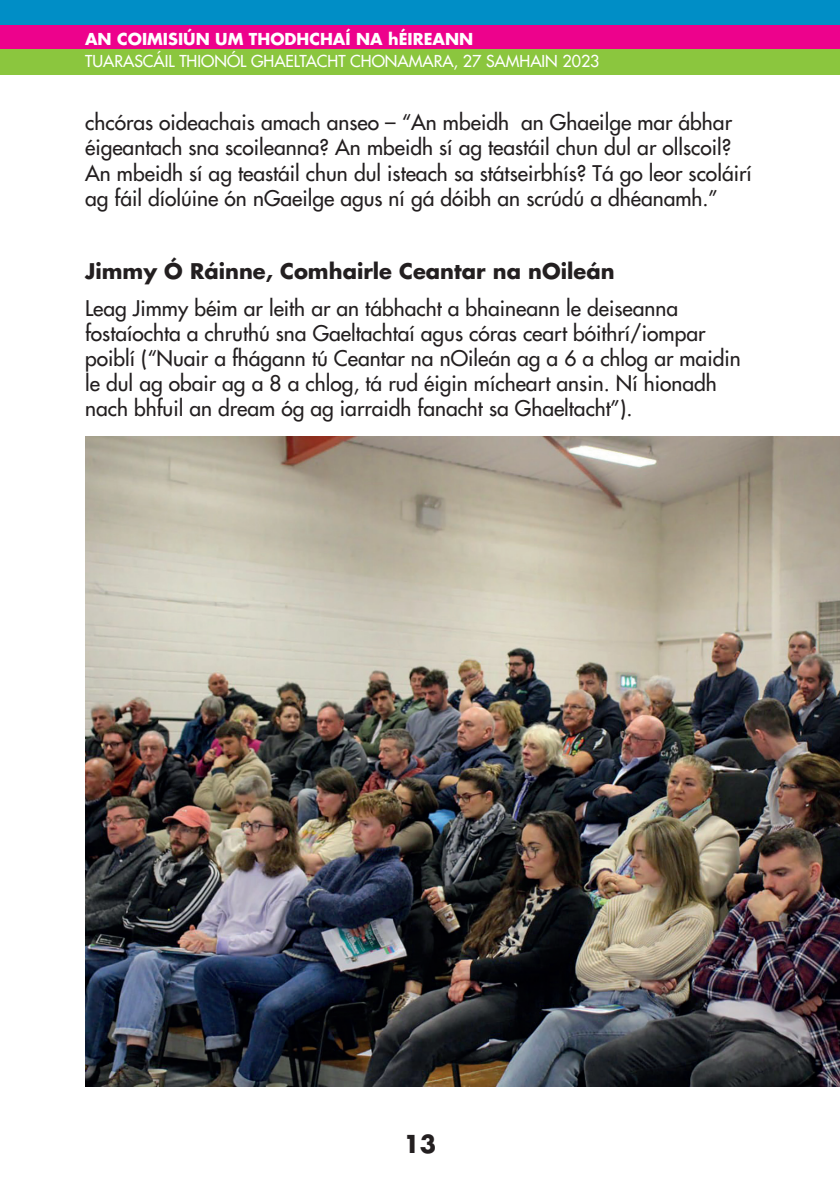
<style>
.page{position:relative;width:840px;height:1191px;background:#fff}
.page>*{position:absolute;margin:0;border:0;box-sizing:border-box;transform-origin:0 0}
.t1{font:700 24px "Futura LT";color:#231f20}
.t2{font:21px/25.2px "Futura LT";color:#231f20}
.t3{font:700 21px "Futura LT";color:#231f20}
.t4{font:16px "Futura LT";color:#fff}
.t5{font:700 16px "Futura LT";color:#fff}
</style>
<div class="page">
<div style="left:0;top:0;width:839px;height:25px;background:#008ec6"></div>
<div style="left:0;top:25px;width:839px;height:25px;background:#ed028c"></div>
<div style="left:0;top:50px;width:839px;height:25px;background:#8bc63e"></div>
<img style="left:85px;top:437px;width:754px;height:649px">
<p class="t5" style="left:85px;top:28px;width:389px">AN COIMISIÚN UM THODHCHAÍ NA hÉIREANN</p>
<p class="t4" style="left:85px;top:51px;width:515px">TUARASCÁIL THIONÓL GHAELTACHT CHONAMARA, 27 SAMHAIN 2023</p>
<p class="t2" style="left:85px;top:110px;width:667px">chcóras oideachais amach anseo – “An mbeidh an Ghaeilge mar ábhar éigeantach sna scoileanna? An mbeidh sí ag teastáil chun dul ar ollscoil?<br>An mbeidh sí ag teastáil chun dul isteach sa státseirbhís? Tá go leor scoláirí ag fáil díolúine ón nGaeilge agus ní gá dóibh an scrúdú a dhéanamh.”</p>
<p class="t3" style="left:85px;top:257px;width:530px">Jimmy Ó Ráinne, Comhairle Ceantar na nOileán</p>
<p class="t2" style="left:85px;top:295px;width:656px">Leag Jimmy béim ar leith ar an tábhacht a bhaineann le deiseanna fostaíochta a chruthú sna Gaeltachtaí agus córas ceart bóithrí/iompar poiblí (“Nuair a fhágann tú Ceantar na nOileán ag a 6 a chlog ar maidin le dul ag obair ag a 8 a chlog, tá rud éigin mícheart ansin. Ní hionadh nach bhfuil an dream óg ag iarraidh fanacht sa Ghaeltacht”).</p>
<p class="t1" style="left:403px;top:1128px;width:34px">13</p>
</div>
